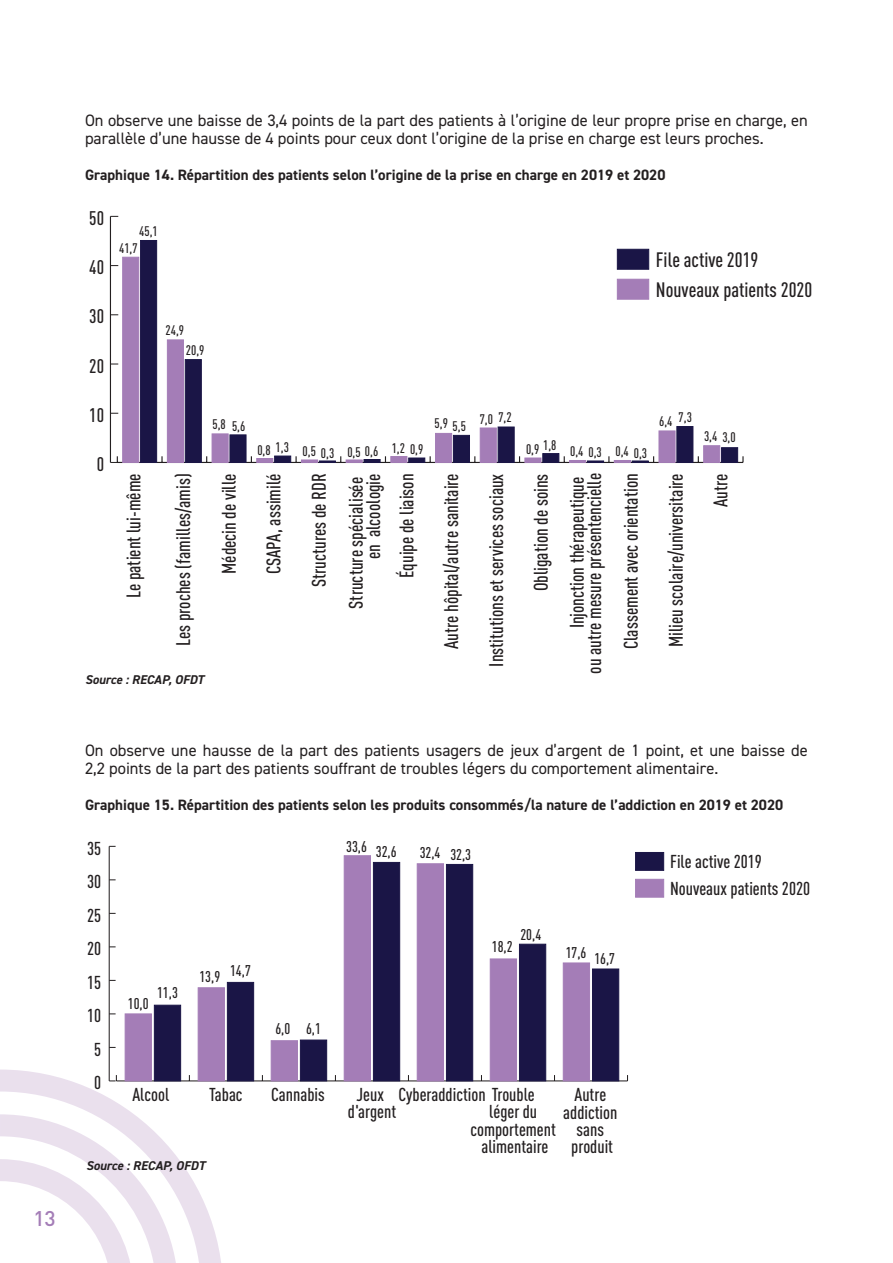
<style>
.page{position:relative;width:893px;height:1263px;background:#fff}
.page>*{position:absolute;margin:0;border:0;box-sizing:border-box;transform-origin:0 0}
.t1{font:500 21px "DIN Pro";color:#a47db7}
.t2{font:500 condensed 20.55px/29.5px "DIN Pro";color:#231f20}
.t3{font:500 condensed 19.5px/17.1px "DIN Pro";color:#231f20;text-align:right}
.t4{font:500 condensed 18.45px/17.4px "DIN Pro";color:#231f20;text-align:center}
.t5{font:16.5px/18px "DIN2014";color:#231f20}
.t6{font:500 condensed 15.3px "DIN Pro";color:#231f20}
.t7{font:700 15px "DIN2014";color:#231f20}
.t8{font:500 condensed 13.8px "DIN Pro";color:#231f20}
.t9{font:italic 700 12.75px "DIN2014";color:#231f20}
</style>
<div class="page">
<div style="left:617px;top:249px;width:32px;height:20px;background:#1a1546;border:1px solid #1a1546"></div>
<div style="left:617px;top:279px;width:32px;height:20px;background:#a47db7"></div>
<hr style="left:117px;top:462px;width:626px;height:1px;background:#231f20">
<svg style="left:161px;top:456px;width:2px;height:6px"></svg>
<svg style="left:295px;top:456px;width:2px;height:6px"></svg>
<svg style="left:742px;top:456px;width:2px;height:6px"></svg>
<hr style="left:110px;top:216px;width:1px;height:246px;background:#231f20">
<svg style="left:110px;top:456px;width:8px;height:7px"></svg>
<div style="left:140px;top:240px;width:17px;height:223px;background:#1a1546;border:1px solid #1a1546"></div>
<div style="left:185px;top:359px;width:17px;height:104px;background:#1a1546;border:1px solid #1a1546"></div>
<div style="left:230px;top:435px;width:16px;height:28px;background:#1a1546"></div>
<div style="left:274px;top:456px;width:17px;height:7px;background:#1a1546;border:1px solid #1a1546"></div>
<svg style="left:319px;top:456px;width:22px;height:7px"></svg>
<hr style="left:364px;top:459px;width:16px;height:4px;background:#1a1546">
<div style="left:408px;top:458px;width:17px;height:5px;background:#1a1546"></div>
<div style="left:453px;top:435px;width:17px;height:28px;background:#1a1546"></div>
<div style="left:498px;top:427px;width:16px;height:36px;background:#1a1546"></div>
<div style="left:542px;top:453px;width:17px;height:10px;background:#1a1546;border:1px solid #1a1546"></div>
<svg style="left:587px;top:456px;width:22px;height:7px"></svg>
<svg style="left:632px;top:456px;width:22px;height:7px"></svg>
<div style="left:677px;top:426px;width:16px;height:37px;background:#1a1546"></div>
<div style="left:721px;top:447px;width:17px;height:16px;background:#1a1546;border:1px solid #1a1546"></div>
<div style="left:122px;top:257px;width:17px;height:206px;background:#a47db7;border:1px solid #a47db7"></div>
<div style="left:167px;top:340px;width:17px;height:123px;background:#a47db7"></div>
<div style="left:212px;top:434px;width:16px;height:29px;background:#a47db7"></div>
<div style="left:256px;top:458px;width:17px;height:5px;background:#a47db7"></div>
<hr style="left:301px;top:460px;width:17px;height:3px;background:#a47db7">
<hr style="left:346px;top:460px;width:16px;height:3px;background:#a47db7">
<div style="left:391px;top:456px;width:16px;height:7px;background:#a47db7"></div>
<div style="left:435px;top:433px;width:17px;height:30px;background:#a47db7"></div>
<div style="left:480px;top:428px;width:17px;height:35px;background:#a47db7;border:1px solid #a47db7"></div>
<div style="left:525px;top:458px;width:16px;height:5px;background:#a47db7"></div>
<hr style="left:569px;top:460px;width:17px;height:3px;background:#a47db7">
<hr style="left:614px;top:460px;width:17px;height:3px;background:#a47db7">
<div style="left:659px;top:431px;width:16px;height:32px;background:#a47db7"></div>
<div style="left:703px;top:445px;width:17px;height:18px;background:#a47db7;border:1px solid #a47db7"></div>
<hr style="left:116px;top:1080px;width:511px;height:1px;background:#231f20">
<hr style="left:109px;top:846px;width:1px;height:235px;background:#231f20">
<svg style="left:0;top:1069px;width:223px;height:194px"></svg>
<div style="left:154px;top:1005px;width:27px;height:76px;background:#1a1546;border:1px solid #1a1546"></div>
<div style="left:227px;top:982px;width:27px;height:99px;background:#1a1546;border:1px solid #1a1546"></div>
<div style="left:300px;top:1040px;width:27px;height:41px;background:#1a1546;border:1px solid #1a1546"></div>
<div style="left:373px;top:862px;width:27px;height:219px;background:#1a1546;border:1px solid #1a1546"></div>
<div style="left:446px;top:864px;width:27px;height:217px;background:#1a1546;border:1px solid #1a1546"></div>
<div style="left:519px;top:944px;width:27px;height:137px;background:#1a1546;border:1px solid #1a1546"></div>
<div style="left:592px;top:969px;width:27px;height:112px;background:#1a1546;border:1px solid #1a1546"></div>
<div style="left:125px;top:1014px;width:27px;height:67px;background:#a47db7"></div>
<div style="left:198px;top:987px;width:27px;height:94px;background:#a47db7"></div>
<div style="left:271px;top:1040px;width:27px;height:41px;background:#a47db7;border:1px solid #a47db7"></div>
<div style="left:344px;top:855px;width:27px;height:226px;background:#a47db7"></div>
<div style="left:417px;top:863px;width:27px;height:218px;background:#a47db7"></div>
<div style="left:490px;top:959px;width:27px;height:122px;background:#a47db7"></div>
<div style="left:563px;top:963px;width:27px;height:118px;background:#a47db7"></div>
<div style="left:635px;top:852px;width:29px;height:18px;background:#1a1546"></div>
<div style="left:635px;top:879px;width:29px;height:18px;background:#a47db7"></div>
<p class="t1" style="left:33px;top:1201px;width:24px">13</p>
<p class="t5" style="left:85px;top:111px;width:724px">On observe une baisse de 3,4 points de la part des patients à l’origine de leur propre prise en charge, en parallèle d’une hausse de 4 points pour ceux dont l’origine de la prise en charge est leurs proches.</p>
<p class="t7" style="left:85px;top:165px;width:582px">Graphique 14. Répartition des patients selon l’origine de la prise en charge en 2019 et 2020</p>
<p class="t3" style="left:89px;top:208px;width:16px">50</p>
<p class="t3" style="left:89px;top:257px;width:16px">40</p>
<p class="t3" style="left:89px;top:306px;width:16px">30</p>
<p class="t3" style="left:89px;top:356px;width:16px">20</p>
<p class="t8" style="left:139px;top:221px;width:20px">45,1</p>
<p class="t8" style="left:119px;top:238px;width:20px">41,7</p>
<p class="t8" style="left:166px;top:320px;width:20px">24,9</p>
<p class="t8" style="left:186px;top:340px;width:20px">20,9</p>
<p class="t3" style="left:89px;top:405px;width:16px">10</p>
<p class="t3" style="left:97px;top:454px;width:9px">0</p>
<p class="t3" style="left:123px;top:598px;width:126px;rotate:-90deg">Le patient lui-même</p>
<p class="t3" style="left:173px;top:646px;width:174px;rotate:-90deg">Les proches (familles/amis)</p>
<p class="t8" style="left:213px;top:415px;width:34px">5,8 5,6</p>
<p class="t3" style="left:219px;top:574px;width:102px;rotate:-90deg">Médecin de ville</p>
<p class="t9" style="left:85px;top:671px;width:121px">Source : RECAP, OFDT</p>
<p class="t8" style="left:435px;top:414px;width:33px">5,9 5,5</p>
<p class="t8" style="left:480px;top:408px;width:33px">7,0 7,2</p>
<p class="t8" style="left:257px;top:440px;width:168px">0,8 1,3 0,5 0,3 0,5 0,6 1,2 0,9</p>
<p class="t3" style="left:263px;top:574px;width:102px;rotate:-90deg">CSAPA, assimilé</p>
<p class="t3" style="left:309px;top:587px;width:115px;rotate:-90deg">Structures de RDR</p>
<p class="t3" style="left:346px;top:609px;width:137px;rotate:-90deg">Structure spécialisée en alcoologie</p>
<p class="t3" style="left:396px;top:578px;width:106px;rotate:-90deg">Équipe de liaison</p>
<p class="t3" style="left:441px;top:649px;width:177px;rotate:-90deg">Autre hôpital/autre sanitaire</p>
<p class="t3" style="left:486px;top:667px;width:195px;rotate:-90deg">Institutions et services sociaux</p>
<p class="t2" style="left:656px;top:243px;width:158px">File active 2019<br>Nouveaux patients 2020</p>
<p class="t8" style="left:526px;top:441px;width:123px">0,9 1,8 0,4 0,3 0,4 0,3</p>
<p class="t3" style="left:531px;top:591px;width:119px;rotate:-90deg">Obligation de soins</p>
<p class="t3" style="left:567px;top:674px;width:202px;rotate:-90deg">Injonction thérapeutique<br>ou autre mesure présentencielle</p>
<p class="t3" style="left:621px;top:649px;width:177px;rotate:-90deg">Classement avec orientation</p>
<p class="t8" style="left:659px;top:409px;width:34px">6,4 7,3</p>
<p class="t3" style="left:666px;top:647px;width:175px;rotate:-90deg">Milieu scolaire/universitaire</p>
<p class="t8" style="left:704px;top:426px;width:33px">3,4 3,0</p>
<p class="t3" style="left:710px;top:507px;width:35px;rotate:-90deg">Autre</p>
<p class="t5" style="left:85px;top:741px;width:724px">On observe une hausse de la part des patients usagers de jeux d’argent de 1 point, et une baisse de<br>2,2 points de la part des patients souffrant de troubles légers du comportement alimentaire.</p>
<p class="t7" style="left:85px;top:795px;width:700px">Graphique 15. Répartition des patients selon les produits consommés/la nature de l’addiction en 2019 et 2020</p>
<p class="t4" style="left:87px;top:838px;width:16px">35</p>
<p class="t4" style="left:87px;top:871px;width:16px">30</p>
<p class="t4" style="left:87px;top:905px;width:16px">25</p>
<p class="t4" style="left:87px;top:938px;width:16px">20</p>
<p class="t4" style="left:87px;top:972px;width:16px">15</p>
<p class="t4" style="left:87px;top:1005px;width:16px">10</p>
<p class="t4" style="left:94px;top:1039px;width:9px">5</p>
<p class="t4" style="left:94px;top:1072px;width:9px">0</p>
<p class="t6" style="left:128px;top:992px;width:22px">10,0</p>
<p class="t6" style="left:157px;top:981px;width:22px">11,3</p>
<p class="t6" style="left:199px;top:962px;width:53px">13,9 14,7</p>
<p class="t6" style="left:275px;top:1017px;width:47px">6,0 6,1</p>
<p class="t4" style="left:132px;top:1084px;width:38px">Alcool</p>
<p class="t4" style="left:209px;top:1084px;width:35px">Tabac</p>
<p class="t4" style="left:271px;top:1084px;width:55px">Cannabis</p>
<p class="t9" style="left:86px;top:1157px;width:121px">Source : RECAP, OFDT</p>
<p class="t6" style="left:346px;top:838px;width:52px">33,6 32,6</p>
<p class="t6" style="left:420px;top:842px;width:53px">32,4 32,3</p>
<p class="t6" style="left:492px;top:935px;width:22px">18,2</p>
<p class="t6" style="left:520px;top:923px;width:22px">20,4</p>
<p class="t6" style="left:566px;top:945px;width:51px">17,6 16,7</p>
<p class="t4" style="left:357px;top:1084px;width:180px">Jeux Cyberaddiction Trouble</p>
<p class="t4" style="left:489px;top:1102px;width:49px">léger du</p>
<p class="t4" style="left:470px;top:1119px;width:87px">comportement</p>
<p class="t4" style="left:481px;top:1136px;width:68px">alimentaire</p>
<p class="t4" style="left:348px;top:1102px;width:50px">d'argent</p>
<p class="t4" style="left:563px;top:1084px;width:56px">Autre addiction sans produit</p>
<p class="t4" style="left:670px;top:847px;width:141px;line-height:26.4px;text-align:left">File active 2019<br>Nouveaux patients 2020</p>
</div>
